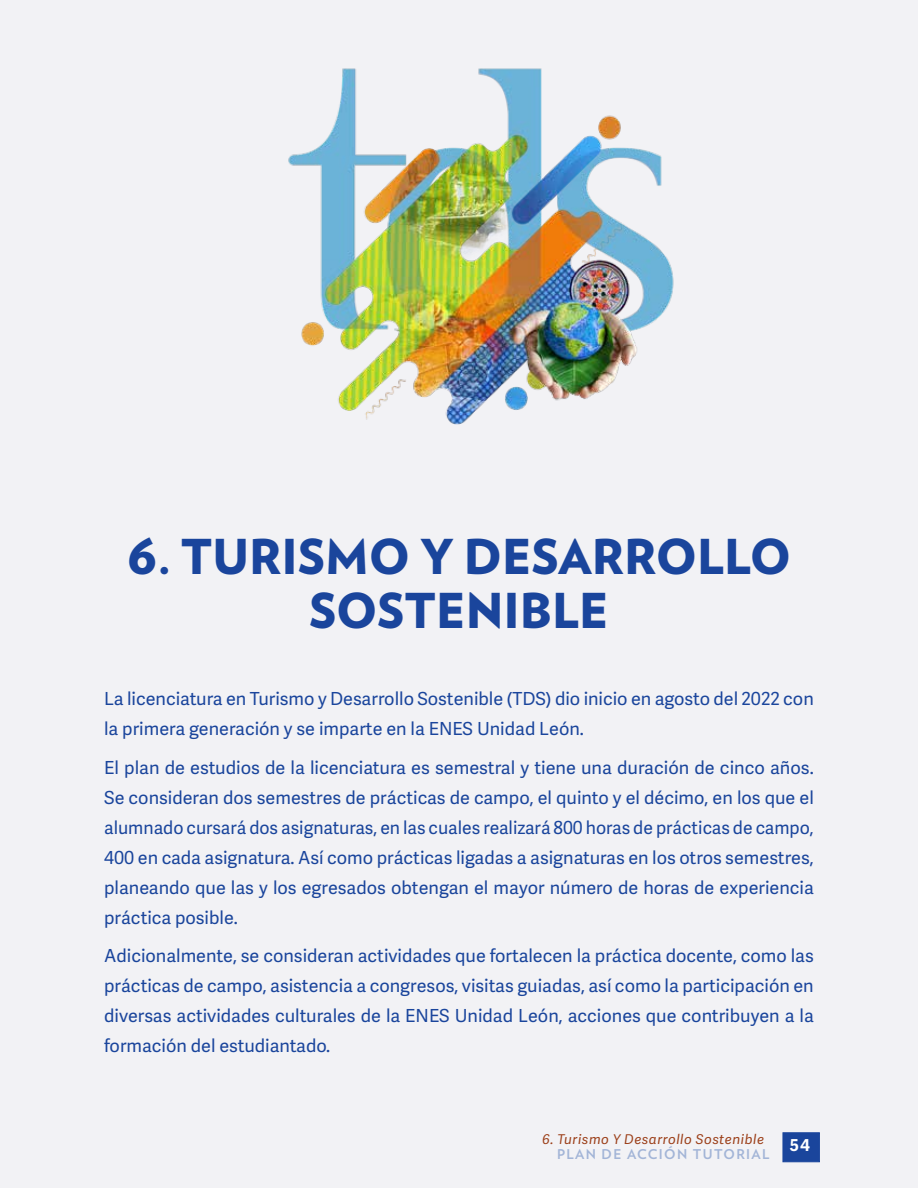
<style>
.page{position:relative;width:918px;height:1188px;background:#f2f2f5}
.page>*{position:absolute;margin:0;border:0;box-sizing:border-box;transform-origin:0 0}
.t1{font:900 48px/54px "Verlag";color:#1a459c;text-align:center}
.t2{font:18px/30px "Adelle Sans";color:#1a459c;text-align:justify}
.t3{font:700 16.5px "Adelle Sans";color:#fff}
.t4{font:italic 13.5px "Adelle Sans";letter-spacing:.04em;color:#9c401a}
.t5{font:700 13.5px "Verlag";letter-spacing:.1em;color:#a3b5d7}
</style>
<div class="page">
<div style="left:783px;top:1132px;width:37px;height:30px;background:#1a459c;border:1px solid #1a459c"></div>
<img style="left:288px;top:68px;width:386px;height:357px">
<h1 class="t1" style="left:127px;top:527px;width:666px">6. TURISMO Y DESARROLLO<br>SOSTENIBLE</h1>
<p class="t2" style="left:104px;top:683px;width:711px">La licenciatura en Turismo y Desarrollo Sostenible (TDS) dio inicio en agosto del 2022 con la primera generación y se imparte en la ENES Unidad León.</p>
<p class="t2" style="left:104px;top:752px;width:711px">El plan de estudios de la licenciatura es semestral y tiene una duración de cinco años.<br>Se consideran dos semestres de prácticas de campo, el quinto y el décimo, en los que el alumnado cursará dos asignaturas, en las cuales realizará 800 horas de prácticas de campo, 400 en cada asignatura. Así como prácticas ligadas a asignaturas en los otros semestres, planeando que las y los egresados obtengan el mayor número de horas de experiencia práctica posible.</p>
<p class="t2" style="left:104px;top:940px;width:711px">Adicionalmente, se consideran actividades que fortalecen la práctica docente, como las prácticas de campo, asistencia a congresos, visitas guiadas, así como la participación en diversas actividades culturales de la ENES Unidad León, acciones que contribuyen a la formación del estudiantado.</p>
<p class="t4" style="left:542px;top:1129px;width:223px">6. Turismo Y Desarrollo Sostenible</p>
<p class="t5" style="left:557px;top:1144px;width:214px">PLAN DE ACCIÓN TUTORIAL</p>
<p class="t3" style="left:790px;top:1133px;width:22px">54</p>
</div>
